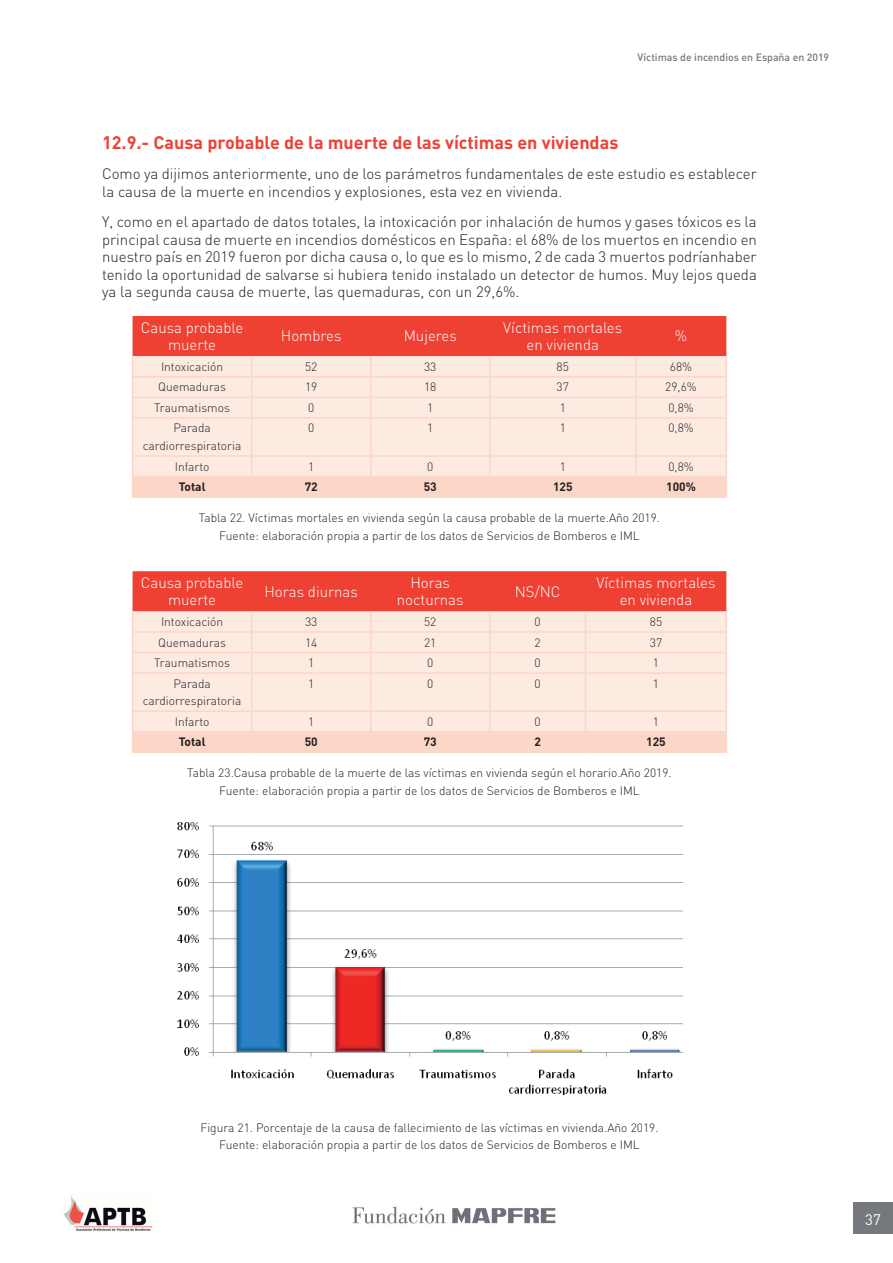
<style>
.page{position:relative;width:893px;height:1263px;background:#fff}
.page>*{position:absolute;margin:0;border:0;box-sizing:border-box;transform-origin:0 0}
.t1{font:700 18px "DIN";color:#ee4134}
.t2{font:300 15px/17.5px "DIN";color:#231f20}
.t3{font:300 15px/17.5px "DIN";color:#fff;text-align:center}
.t4{font:15px "DIN";color:#fff}
.t5{font:300 12px/17.5px "DIN";color:#231f20;text-align:center}
.t6{font:700 12px "DIN Pro";color:#231f20}
.t7{font:500 10.5px "DIN";color:#75787d}
</style>
<div class="page">
<div style="left:853px;top:1202px;width:40px;height:32px;background:#75787d"></div>
<img style="left:352px;top:1206px;width:204px;height:18px">
<img style="left:63px;top:1196px;width:90px;height:36px">
<div style="left:133px;top:419px;width:593px;height:36px;background:#fdeae1"></div>
<hr style="left:132px;top:417px;width:120px;height:2px;background:#fcd6c7">
<hr style="left:252px;top:417px;width:119px;height:2px;background:#fcd6c7">
<hr style="left:251px;top:419px;width:1px;height:36px;background:#fcd6c7">
<hr style="left:371px;top:417px;width:119px;height:2px;background:#fcd6c7">
<hr style="left:370px;top:419px;width:1px;height:36px;background:#fcd6c7">
<hr style="left:490px;top:417px;width:146px;height:2px;background:#fcd6c7">
<hr style="left:489px;top:419px;width:1px;height:36px;background:#fcd6c7">
<hr style="left:636px;top:417px;width:91px;height:2px;background:#fcd6c7">
<hr style="left:635px;top:419px;width:1px;height:36px;background:#fcd6c7">
<hr style="left:132px;top:455px;width:120px;height:2px;background:#fcd6c7">
<hr style="left:252px;top:455px;width:119px;height:2px;background:#fcd6c7">
<hr style="left:371px;top:455px;width:119px;height:2px;background:#fcd6c7">
<hr style="left:490px;top:455px;width:146px;height:2px;background:#fcd6c7">
<hr style="left:636px;top:455px;width:91px;height:2px;background:#fcd6c7">
<hr style="left:132px;top:496px;width:120px;height:2px;background:#fcd6c7">
<hr style="left:252px;top:496px;width:119px;height:2px;background:#fcd6c7">
<hr style="left:371px;top:496px;width:119px;height:2px;background:#fcd6c7">
<hr style="left:490px;top:496px;width:146px;height:2px;background:#fcd6c7">
<hr style="left:636px;top:496px;width:91px;height:2px;background:#fcd6c7">
<svg style="left:132px;top:316px;width:595px;height:101px;background:#f7a69b"></svg>
<hr style="left:132px;top:419px;width:1px;height:36px;background:#fcd6c7">
<hr style="left:726px;top:419px;width:1px;height:36px;background:#fcd6c7">
<svg style="left:132px;top:457px;width:595px;height:39px;background:#fcdfd3"></svg>
<hr style="left:132px;top:476px;width:120px;height:1px;background:#fcd6c7">
<hr style="left:252px;top:476px;width:119px;height:1px;background:#fcd6c7">
<hr style="left:371px;top:476px;width:119px;height:1px;background:#fcd6c7">
<hr style="left:490px;top:476px;width:146px;height:1px;background:#fcd6c7">
<hr style="left:636px;top:476px;width:91px;height:1px;background:#fcd6c7">
<div style="left:133px;top:674px;width:593px;height:36px;background:#fdeae1"></div>
<hr style="left:132px;top:672px;width:120px;height:2px;background:#fcd6c7">
<hr style="left:252px;top:672px;width:119px;height:2px;background:#fcd6c7">
<hr style="left:251px;top:674px;width:1px;height:36px;background:#fcd6c7">
<hr style="left:371px;top:672px;width:119px;height:2px;background:#fcd6c7">
<hr style="left:370px;top:674px;width:1px;height:36px;background:#fcd6c7">
<hr style="left:490px;top:672px;width:96px;height:2px;background:#fcd6c7">
<hr style="left:489px;top:674px;width:1px;height:36px;background:#fcd6c7">
<hr style="left:586px;top:672px;width:141px;height:2px;background:#fcd6c7">
<hr style="left:585px;top:674px;width:1px;height:36px;background:#fcd6c7">
<hr style="left:132px;top:710px;width:120px;height:2px;background:#fcd6c7">
<hr style="left:252px;top:710px;width:119px;height:2px;background:#fcd6c7">
<hr style="left:371px;top:710px;width:119px;height:2px;background:#fcd6c7">
<hr style="left:490px;top:710px;width:96px;height:2px;background:#fcd6c7">
<hr style="left:586px;top:710px;width:141px;height:2px;background:#fcd6c7">
<svg style="left:132px;top:571px;width:595px;height:101px;background:#f7a69c"></svg>
<hr style="left:132px;top:674px;width:1px;height:36px;background:#fcd6c7">
<hr style="left:726px;top:674px;width:1px;height:36px;background:#fcd6c7">
<svg style="left:132px;top:712px;width:595px;height:39px;background:#fcdfd3"></svg>
<hr style="left:132px;top:751px;width:120px;height:2px;background:#fcd6c7">
<hr style="left:252px;top:751px;width:119px;height:2px;background:#fcd6c7">
<hr style="left:371px;top:751px;width:119px;height:2px;background:#fcd6c7">
<hr style="left:490px;top:751px;width:96px;height:2px;background:#fcd6c7">
<hr style="left:586px;top:751px;width:141px;height:2px;background:#fcd6c7">
<img style="left:177px;top:822px;width:506px;height:273px">
<p class="t7" style="left:638px;top:50px;width:193px">Víctimas de incendios en España en 2019</p>
<h1 class="t1" style="left:102px;top:131px;width:518px">12.9.- Causa probable de la muerte de las víctimas en viviendas</h1>
<p class="t2" style="left:102px;top:165px;width:656px">Como ya dijimos anteriormente, uno de los parámetros fundamentales de este estudio es establecer la causa de la muerte en incendios y explosiones, esta vez en vivienda.</p>
<p class="t2" style="left:102px;top:213px;width:656px;text-align:justify">Y, como en el apartado de datos totales, la intoxicación por inhalación de humos y gases tóxicos es la principal causa de muerte en incendios domésticos en España: el 68% de los muertos en incendio en nuestro país en 2019 fueron por dicha causa o, lo que es lo mismo, 2 de cada 3 muertos podríanhaber tenido la oportunidad de salvarse si hubiera tenido instalado un detector de humos. Muy lejos queda ya la segunda causa de muerte, las quemaduras, con un 29,6%.</p>
<p class="t3" style="left:141px;top:318px;width:104px">Causa probable muerte</p>
<p class="t3" style="left:281px;top:327px;width:62px">Hombres</p>
<p class="t3" style="left:404px;top:327px;width:55px">Mujeres</p>
<p class="t3" style="left:503px;top:318px;width:120px">Víctimas mortales en vivienda</p>
<p class="t3" style="left:675px;top:327px;width:14px">%</p>
<p class="t5" style="left:161px;top:358px;width:64px">Intoxicación</p>
<p class="t5" style="left:305px;top:358px;width:14px">52</p>
<p class="t5" style="left:424px;top:358px;width:14px">33</p>
<p class="t5" style="left:557px;top:358px;width:14px">85</p>
<p class="t5" style="left:670px;top:358px;width:24px">68%</p>
<p class="t5" style="left:158px;top:378px;width:69px">Quemaduras</p>
<p class="t5" style="left:305px;top:378px;width:14px">19</p>
<p class="t5" style="left:424px;top:378px;width:14px">18</p>
<p class="t5" style="left:557px;top:378px;width:14px">37</p>
<p class="t5" style="left:665px;top:378px;width:33px">29,6%</p>
<p class="t5" style="left:154px;top:399px;width:77px">Traumatismos</p>
<p class="t5" style="left:308px;top:399px;width:8px">0</p>
<p class="t5" style="left:427px;top:399px;width:8px">1</p>
<p class="t5" style="left:560px;top:399px;width:8px">1</p>
<p class="t5" style="left:668px;top:399px;width:27px">0,8%</p>
<p class="t5" style="left:143px;top:419px;width:100px">Parada cardiorrespiratoria</p>
<p class="t5" style="left:308px;top:419px;width:8px">0</p>
<p class="t5" style="left:427px;top:419px;width:8px">1</p>
<p class="t5" style="left:560px;top:419px;width:8px">1</p>
<p class="t5" style="left:668px;top:419px;width:27px">0,8%</p>
<p class="t5" style="left:175px;top:457px;width:36px">Infarto</p>
<p class="t5" style="left:308px;top:457px;width:8px">1</p>
<p class="t5" style="left:427px;top:457px;width:8px">0</p>
<p class="t5" style="left:560px;top:457px;width:8px">1</p>
<p class="t5" style="left:668px;top:457px;width:27px">0,8%</p>
<p class="t6" style="left:179px;top:477px;width:28px">Total</p>
<p class="t6" style="left:305px;top:477px;width:15px">72</p>
<p class="t6" style="left:424px;top:477px;width:15px">53</p>
<p class="t6" style="left:553px;top:477px;width:21px">125</p>
<p class="t6" style="left:666px;top:477px;width:31px">100%</p>
<p class="t5" style="left:199px;top:509px;width:463px">Tabla 22. Víctimas mortales en vivienda según la causa probable de la muerte.Año 2019.<br>Fuente: elaboración propia a partir de los datos de Servicios de Bomberos e IML</p>
<p class="t3" style="left:141px;top:574px;width:104px">Causa probable muerte</p>
<p class="t3" style="left:264px;top:582px;width:95px">Horas diurnas</p>
<p class="t3" style="left:397px;top:574px;width:68px">Horas nocturnas</p>
<p class="t3" style="left:515px;top:582px;width:47px">NS/NC</p>
<p class="t3" style="left:596px;top:574px;width:120px">Víctimas mortales en vivienda</p>
<p class="t5" style="left:161px;top:613px;width:64px">Intoxicación</p>
<p class="t5" style="left:305px;top:613px;width:14px">33</p>
<p class="t5" style="left:424px;top:613px;width:14px">52</p>
<p class="t5" style="left:535px;top:613px;width:8px">0</p>
<p class="t5" style="left:650px;top:613px;width:14px">85</p>
<p class="t5" style="left:158px;top:633px;width:69px">Quemaduras</p>
<p class="t5" style="left:305px;top:633px;width:14px">14</p>
<p class="t5" style="left:424px;top:633px;width:14px">21</p>
<p class="t5" style="left:535px;top:633px;width:8px">2</p>
<p class="t5" style="left:650px;top:633px;width:14px">37</p>
<p class="t5" style="left:154px;top:654px;width:77px">Traumatismos</p>
<p class="t5" style="left:308px;top:654px;width:8px">1</p>
<p class="t5" style="left:427px;top:654px;width:8px">0</p>
<p class="t5" style="left:535px;top:654px;width:8px">0</p>
<p class="t5" style="left:653px;top:654px;width:8px">1</p>
<p class="t5" style="left:143px;top:674px;width:100px">Parada cardiorrespiratoria</p>
<p class="t5" style="left:308px;top:674px;width:8px">1</p>
<p class="t5" style="left:427px;top:674px;width:8px">0</p>
<p class="t5" style="left:535px;top:674px;width:8px">0</p>
<p class="t5" style="left:653px;top:674px;width:8px">1</p>
<p class="t5" style="left:175px;top:712px;width:36px">Infarto</p>
<p class="t5" style="left:308px;top:712px;width:8px">1</p>
<p class="t5" style="left:427px;top:712px;width:8px">0</p>
<p class="t5" style="left:535px;top:712px;width:8px">0</p>
<p class="t5" style="left:653px;top:712px;width:8px">1</p>
<p class="t6" style="left:179px;top:732px;width:28px">Total</p>
<p class="t6" style="left:305px;top:732px;width:15px">50</p>
<p class="t6" style="left:424px;top:732px;width:15px">73</p>
<p class="t6" style="left:534px;top:732px;width:8px">2</p>
<p class="t6" style="left:646px;top:732px;width:21px">125</p>
<p class="t5" style="left:187px;top:764px;width:486px">Tabla 23.Causa probable de la muerte de las víctimas en vivienda según el horario.Año 2019.<br>Fuente: elaboración propia a partir de los datos de Servicios de Bomberos e IML</p>
<p class="t5" style="left:200px;top:1118px;width:460px">Figura 21. Porcentaje de la causa de fallecimiento de las víctimas en vivienda.Año 2019.<br>Fuente: elaboración propia a partir de los datos de Servicios de Bomberos e IML</p>
<p class="t4" style="left:865px;top:1210px;width:17px">37</p>
</div>
